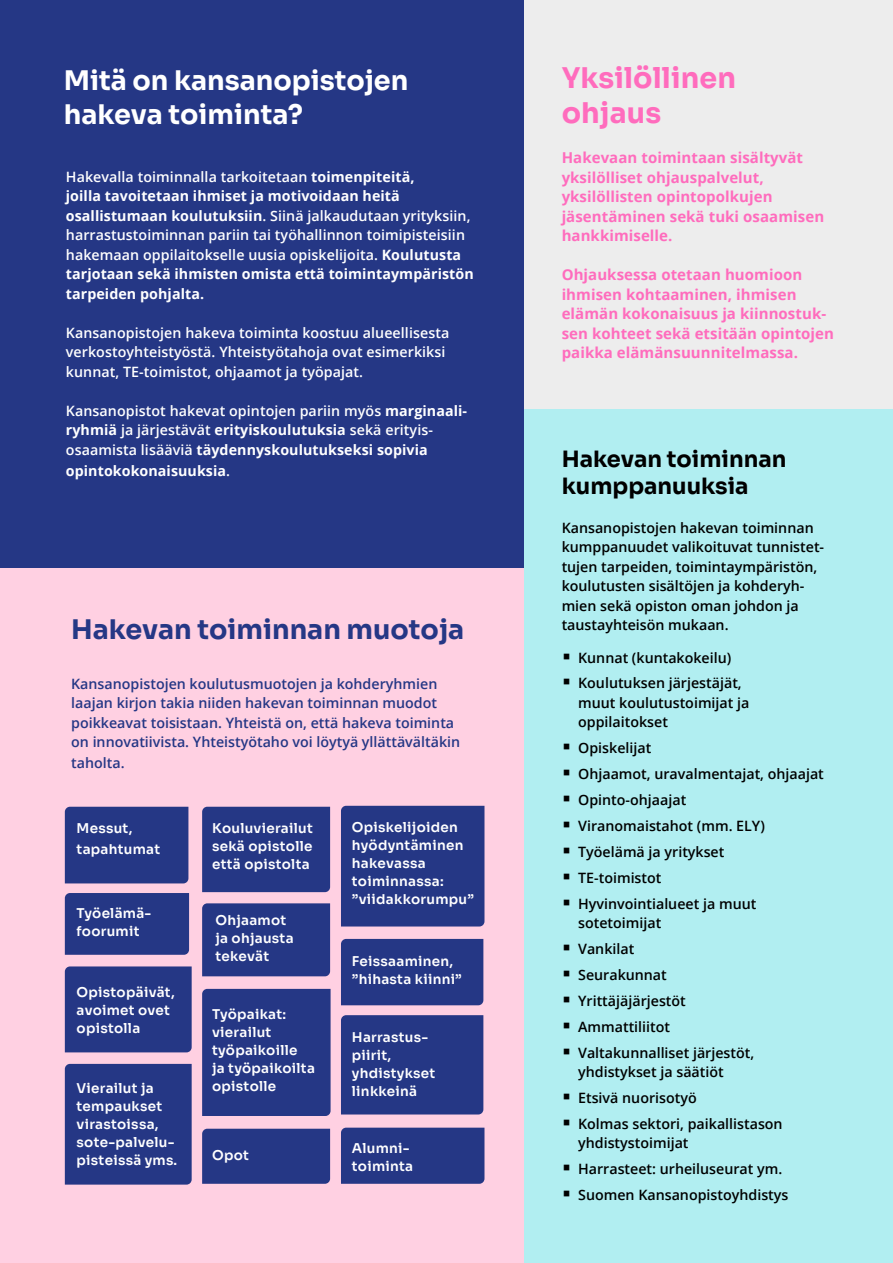
<style>
.page{position:relative;width:893px;height:1263px;background:#fff}
.page>*{position:absolute;margin:0;border:0;box-sizing:border-box;transform-origin:0 0}
.t1{font:700 28.5px/34.5px "Sora";letter-spacing:.005em;color:#ff6cbd}
.t2{font:700 27px/34.5px "Sora";color:#fff}
.t3{font:700 27px "Sora";color:#253785}
.t4{font:700 22.5px/27px "Sora";color:#000}
.t5{font:700 15px/19.5px "Open Sans";letter-spacing:.005em;color:#ff6cbd}
.t6{font:600 14.25px/19.5px "Open Sans";color:#000}
.t7{font:700 14.25px/19.5px "Open Sans";letter-spacing:.005em;color:#fff}
.t8{font:600 14.25px/19.5px "Open Sans";letter-spacing:.005em;color:#fff}
.t9{font:600 14.25px/19.5px "Open Sans";color:#253785}
.t10{font:600 13.5px/18px "Sora";letter-spacing:.02em;color:#fff}
.s1{font-weight:600}
.s2{font-weight:700}
.s3{font-family:"Sora";font-weight:400;font-size:22.5px}
</style>
<div class="page">
<div style="left:510px;top:403px;width:383px;height:860px;background:#b1eef1"></div>
<div style="left:0;top:567px;width:523px;height:696px;background:#ffd0e2"></div>
<div style="left:65px;top:807px;width:123px;height:76px;background:#253785"></div>
<div style="left:202px;top:807px;width:128px;height:85px;background:#253785"></div>
<div style="left:341px;top:806px;width:143px;height:120px;background:#253785"></div>
<div style="left:65px;top:893px;width:124px;height:62px;background:#253785"></div>
<div style="left:341px;top:939px;width:142px;height:66px;background:#253785"></div>
<div style="left:65px;top:966px;width:127px;height:86px;background:#253785"></div>
<div style="left:341px;top:1015px;width:142px;height:99px;background:#253785"></div>
<div style="left:507px;top:0;width:386px;height:408px;background:#ededed"></div>
<div style="left:0;top:0;width:523px;height:567px;background:#253785"></div>
<div style="left:202px;top:989px;width:129px;height:127px;background:#253785"></div>
<div style="left:202px;top:903px;width:128px;height:73px;background:#253785"></div>
<div style="left:65px;top:1064px;width:127px;height:120px;background:#253785"></div>
<div style="left:202px;top:1129px;width:128px;height:55px;background:#253785"></div>
<div style="left:341px;top:1128px;width:143px;height:56px;background:#253785"></div>
<p class="t2" style="left:64px;top:61px;width:346px">Mitä on kansanopistojen hakeva toiminta?</p>
<p class="t7" style="left:66px;top:166px;width:409px"><span class="s1">Hakevalla toiminnalla tarkoitetaan</span> toimenpiteitä,<br>joilla tavoitetaan ihmiset ja motivoidaan heitä osallistumaan koulutuksiin<span class="s1">. Siinä jalkaudutaan yrityksiin, harrastustoiminnan pariin tai työhallinnon toimipisteisiin hakemaan oppilaitokselle uusia opiskelijoita.</span> Koulutusta tarjotaan sekä ihmisten omista että toimintaympäristön tarpeiden pohjalta.</p>
<p class="t8" style="left:66px;top:322px;width:385px">Kansanopistojen hakeva toiminta koostuu alueellisesta verkostoyhteistyöstä. Yhteistyötahoja ovat esimerkiksi kunnat, TE-toimistot, ohjaamot ja työpajat.</p>
<p class="t8" style="left:66px;top:400px;width:403px">Kansanopistot hakevat opintojen pariin myös <span class="s2">marginaali&shy;ryhmiä</span> ja järjestävät <span class="s2">erityiskoulutuksia</span> sekä erityis&shy;osaamista lisääviä <span class="s2">täydennyskoulutukseksi sopivia</span></p>
<p class="t7" style="left:66px;top:460px;width:166px">opintokokonaisuuksia<span class="s1">.</span></p>
<p class="t3" style="left:71px;top:607px;width:394px">Hakevan toiminnan muotoja</p>
<p class="t9" style="left:71px;top:674px;width:390px">Kansanopistojen koulutusmuotojen ja kohderyhmien laajan kirjon takia niiden hakevan toiminnan muodot poikkeavat toisistaan. Yhteistä on, että hakeva toiminta on innovatiivista. Yhteistyötaho voi löytyä yllättävältäkin</p>
<p class="t9" style="left:71px;top:753px;width:55px">taholta.</p>
<p class="t10" style="left:77px;top:816px;width:85px;line-height:21px">Messut, tapahtumat</p>
<p class="t10" style="left:352px;top:817px;width:124px">Opiskelijoiden hyödyntäminen hakevassa toiminnassa: ”viidakkorumpu”</p>
<p class="t10" style="left:212px;top:818px;width:102px;text-align:justify">Kouluvierailut sekä opistolle että opistolta</p>
<p class="t10" style="left:77px;top:903px;width:76px">Työelämä&shy;foorumit</p>
<p class="t10" style="left:215px;top:910px;width:80px">Ohjaamot ja ohjausta tekevät</p>
<p class="t10" style="left:352px;top:951px;width:111px">Feissaaminen, ”hihasta kiinni”</p>
<p class="t10" style="left:77px;top:981px;width:100px">Opistopäivät, avoimet ovet opistolla</p>
<p class="t10" style="left:212px;top:1004px;width:104px">Työpaikat: vierailut työpaikoille<br>ja työpaikoilta opistolle</p>
<p class="t10" style="left:352px;top:1027px;width:85px">Harrastus&shy;piirit, yhdistykset linkkeinä</p>
<p class="t10" style="left:77px;top:1077px;width:102px">Vierailut ja tempaukset virastoissa, sote-palvelu&shy;pisteissä yms.</p>
<p class="t10" style="left:212px;top:1145px;width:38px">Opot</p>
<p class="t10" style="left:352px;top:1138px;width:63px">Alumni&shy;toiminta</p>
<p class="t1" style="left:562px;top:58px;width:176px">Yksilöllinen ohjaus</p>
<p class="t5" style="left:562px;top:148px;width:264px">Hakevaan toimintaan sisältyvät yksilölliset ohjauspalvelut, yksilöllisten opintopolkujen jäsentäminen sekä tuki osaamisen hankkimiselle.</p>
<p class="t5" style="left:562px;top:265px;width:274px">Ohjauksessa otetaan huomioon ihmisen kohtaaminen, ihmisen elämän kokonaisuus ja kiinnostuk&shy;sen kohteet sekä etsitään opintojen paikka elämänsuunnitelmassa.</p>
<p class="t4" style="left:562px;top:443px;width:226px">Hakevan toiminnan kumppanuuksia</p>
<p class="t6" style="left:562px;top:518px;width:264px">Kansanopistojen hakevan toiminnan kumppanuudet valikoituvat tunnistet&shy;tujen tarpeiden, toimintaympäristön, koulutusten sisältöjen ja kohderyh&shy;mien sekä opiston oman johdon ja taustayhteisön mukaan.</p>
<p class="t6" style="left:562px;top:647px;width:171px"><span class="s3">•</span> Kunnat (kuntakokeilu)</p>
<p class="t6" style="left:578px;top:673px;width:173px;text-indent:-17px"><span class="s3">•</span> Koulutuksen järjestäjät, muut koulutustoimijat ja oppilaitokset</p>
<p class="t6" style="left:562px;top:738px;width:91px"><span class="s3">•</span> Opiskelijat</p>
<p class="t6" style="left:562px;top:764px;width:264px"><span class="s3">•</span> Ohjaamot, uravalmentajat, ohjaajat</p>
<p class="t6" style="left:562px;top:790px;width:126px"><span class="s3">•</span> Opinto-ohjaajat</p>
<p class="t6" style="left:562px;top:816px;width:205px"><span class="s3">•</span> Viranomaistahot (mm. ELY)</p>
<p class="t6" style="left:562px;top:842px;width:164px"><span class="s3">•</span> Työelämä ja yritykset</p>
<p class="t6" style="left:562px;top:867px;width:101px"><span class="s3">•</span> TE-toimistot</p>
<p class="t6" style="left:578px;top:893px;width:180px;text-indent:-17px"><span class="s3">•</span> Hyvinvointialueet ja muut sotetoimijat</p>
<p class="t6" style="left:562px;top:939px;width:74px"><span class="s3">•</span> Vankilat</p>
<p class="t6" style="left:562px;top:965px;width:107px"><span class="s3">•</span> Seurakunnat</p>
<p class="t6" style="left:562px;top:990px;width:126px"><span class="s3">•</span> Yrittäjäjärjestöt</p>
<p class="t6" style="left:562px;top:1016px;width:110px"><span class="s3">•</span> Ammattiliitot</p>
<p class="t6" style="left:578px;top:1042px;width:178px;text-indent:-17px"><span class="s3">•</span> Valtakunnalliset järjestöt, yhdistykset ja säätiöt</p>
<p class="t6" style="left:562px;top:1088px;width:137px"><span class="s3">•</span> Etsivä nuorisotyö</p>
<p class="t6" style="left:578px;top:1113px;width:206px;text-indent:-17px"><span class="s3">•</span> Kolmas sektori, paikallistason yhdistystoimijat</p>
<p class="t6" style="left:562px;top:1159px;width:222px"><span class="s3">•</span> Harrasteet: urheiluseurat ym.</p>
<p class="t6" style="left:562px;top:1185px;width:228px"><span class="s3">•</span> Suomen Kansanopistoyhdistys</p>
</div>
